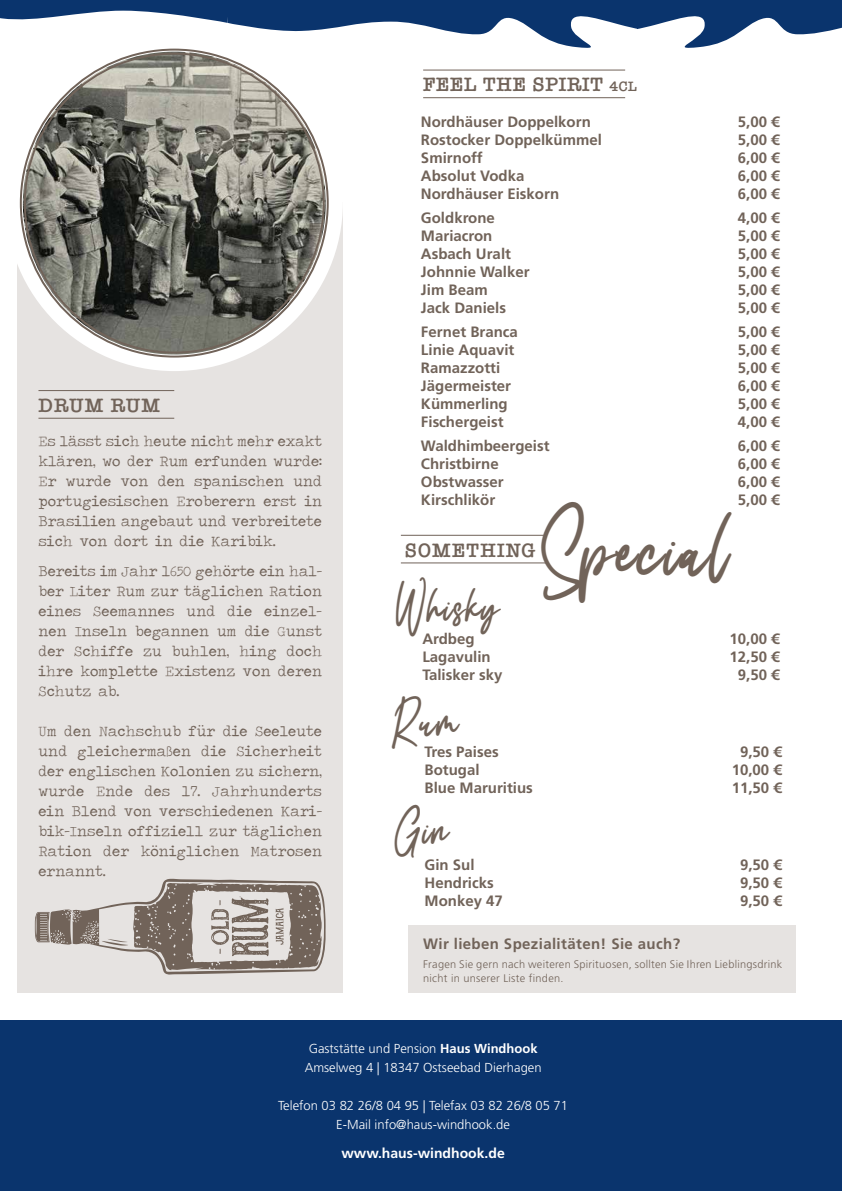
<style>
.page{position:relative;width:842px;height:1191px;background:#fff}
.page>*{position:absolute;margin:0;border:0;box-sizing:border-box;transform-origin:0 0}
.t1{font:43.9px "Carolina Signature";letter-spacing:.05em;color:#716359}
.t2{font:24px "Carolina Signature";letter-spacing:.05em;color:#716359}
.t3{font:600 20px "American Typewriter";letter-spacing:.03em;color:#716359}
.t4{font:600 20px "American Typewriter";letter-spacing:.05em;color:#716359}
.t5{font:15px/20px "Traveling Typewriter";letter-spacing:.01em;color:#716359;text-align:justify}
.t6{font:700 15px "Frutiger LT Std";color:#716359}
.t7{font:700 15px "Frutiger LT Std";letter-spacing:.025em;color:#716359}
.t8{font:700 14px "Frutiger LT Std";color:#fff}
.t9{font:300 13px/19px "Frutiger LT Std";color:#fff;text-align:center}
.t10{font:300 11px/13.2px "Frutiger LT Std";letter-spacing:.025em;color:#716359}
.s1{font-size:14px}
.s2{font-weight:700}
</style>
<div class="page">
<div style="left:18px;top:202px;width:325px;height:790px;background:#e6e3e1"></div>
<svg style="left:35px;top:878px;width:291px;height:96px"></svg>
<div style="left:0;top:1020px;width:842px;height:171px;background:#0a346d"></div>
<hr style="left:841px;top:0;width:1px;height:132px;background:#0a346d">
<svg style="left:841px;top:80px;width:1px;height:52px"></svg>
<svg style="left:0;top:0;width:842px;height:51px"></svg>
<hr style="left:423px;top:97px;width:202px;height:1px;background:#716359">
<hr style="left:423px;top:70px;width:202px;height:1px;background:#716359">
<svg style="left:6px;top:34px;width:337px;height:337px"></svg>
<img style="left:23px;top:52px;width:303px;height:302px;border-radius:151px">
<hr style="left:38px;top:418px;width:136px;height:1px;background:#716359">
<hr style="left:38px;top:390px;width:136px;height:1px;background:#716359">
<hr style="left:401px;top:562px;width:146px;height:1px;background:#716359">
<hr style="left:401px;top:535px;width:143px;height:1px;background:#716359">
<div style="left:408px;top:924px;width:388px;height:68px;background:#e6e3e1"></div>
<h3 class="t4" style="left:38px;top:390px;width:123px">DRUM RUM</h3>
<p class="t5" style="left:38px;top:431px;width:285px">Es lässt sich heute nicht mehr exakt klären, wo der Rum erfunden wurde:<br>Er wurde von den spanischen und portugiesischen Eroberern erst in Brasilien angebaut und verbreitete sich von dort in die Karibik.</p>
<p class="t5" style="left:38px;top:561px;width:285px">Bereits im Jahr 1650 gehörte ein hal&shy;ber Liter Rum zur täglichen Ration eines Seemannes und die einzel&shy;nen Inseln begannen um die Gunst der Schiffe zu buhlen, hing doch ihre komplette Existenz von deren Schutz ab.</p>
<p class="t5" style="left:38px;top:721px;width:285px">Um den Nachschub für die Seeleute und gleichermaßen die Sicherheit der englischen Kolonien zu sichern, wurde Ende des 17. Jahrhunderts ein Blend von verschiedenen Kari&shy;bik-Inseln offiziell zur täglichen Ration der königlichen Matrosen ernannt.</p>
<h3 class="t3" style="left:423px;top:69px;width:215px">FEEL THE SPIRIT <span class="s1">4CL</span></h3>
<p class="t6" style="left:421px;top:113px;width:172px">Nordhäuser Doppelkorn</p>
<p class="t6" style="left:738px;top:113px;width:43px">5,00 €</p>
<p class="t6" style="left:421px;top:131px;width:182px">Rostocker Doppelkümmel</p>
<p class="t6" style="left:738px;top:131px;width:43px">5,00 €</p>
<p class="t6" style="left:421px;top:149px;width:63px">Smirnoff</p>
<p class="t6" style="left:738px;top:149px;width:43px">6,00 €</p>
<p class="t6" style="left:421px;top:167px;width:105px">Absolut Vodka</p>
<p class="t6" style="left:738px;top:167px;width:43px">6,00 €</p>
<p class="t6" style="left:421px;top:185px;width:140px">Nordhäuser Eiskorn</p>
<p class="t6" style="left:738px;top:185px;width:43px">6,00 €</p>
<p class="t6" style="left:421px;top:209px;width:75px">Goldkrone</p>
<p class="t6" style="left:738px;top:209px;width:43px">4,00 €</p>
<p class="t6" style="left:421px;top:227px;width:73px">Mariacron</p>
<p class="t6" style="left:738px;top:227px;width:43px">5,00 €</p>
<p class="t6" style="left:421px;top:245px;width:92px">Asbach Uralt</p>
<p class="t6" style="left:738px;top:245px;width:43px">5,00 €</p>
<p class="t6" style="left:421px;top:263px;width:110px">Johnnie Walker</p>
<p class="t6" style="left:738px;top:263px;width:43px">5,00 €</p>
<p class="t6" style="left:421px;top:281px;width:68px">Jim Beam</p>
<p class="t6" style="left:738px;top:281px;width:43px">5,00 €</p>
<p class="t6" style="left:421px;top:299px;width:87px">Jack Daniels</p>
<p class="t6" style="left:738px;top:299px;width:43px">5,00 €</p>
<p class="t6" style="left:421px;top:323px;width:98px">Fernet Branca</p>
<p class="t6" style="left:738px;top:323px;width:43px">5,00 €</p>
<p class="t6" style="left:421px;top:341px;width:95px">Linie Aquavit</p>
<p class="t6" style="left:738px;top:341px;width:43px">5,00 €</p>
<p class="t6" style="left:421px;top:359px;width:81px">Ramazzotti</p>
<p class="t6" style="left:738px;top:359px;width:43px">5,00 €</p>
<p class="t6" style="left:421px;top:377px;width:92px">Jägermeister</p>
<p class="t6" style="left:738px;top:377px;width:43px">6,00 €</p>
<p class="t6" style="left:421px;top:395px;width:88px">Kümmerling</p>
<p class="t6" style="left:738px;top:395px;width:43px">5,00 €</p>
<p class="t6" style="left:421px;top:413px;width:84px">Fischergeist</p>
<p class="t6" style="left:738px;top:413px;width:43px">4,00 €</p>
<p class="t6" style="left:421px;top:437px;width:130px">Waldhimbeergeist</p>
<p class="t6" style="left:738px;top:437px;width:43px">6,00 €</p>
<p class="t6" style="left:421px;top:455px;width:79px">Christbirne</p>
<p class="t6" style="left:738px;top:455px;width:43px">6,00 €</p>
<p class="t6" style="left:421px;top:473px;width:84px">Obstwasser</p>
<p class="t6" style="left:738px;top:473px;width:43px">6,00 €</p>
<p class="t6" style="left:421px;top:491px;width:76px">Kirschlikör</p>
<p class="t6" style="left:738px;top:491px;width:43px">5,00 €</p>
<h1 class="t1" style="left:543px;top:533px;width:187px">Special</h1>
<h3 class="t4" style="left:405px;top:534px;width:132px">SOMETHING</h3>
<h2 class="t2" style="left:397px;top:598px;width:104px">Whisky</h2>
<p class="t6" style="left:422px;top:630px;width:54px">Ardbeg</p>
<p class="t6" style="left:729px;top:630px;width:52px">10,00 €</p>
<p class="t6" style="left:422px;top:648px;width:70px">Lagavulin</p>
<p class="t6" style="left:729px;top:648px;width:52px">12,50 €</p>
<p class="t6" style="left:422px;top:666px;width:82px">Talisker sky</p>
<p class="t6" style="left:738px;top:666px;width:43px">9,50 €</p>
<h2 class="t2" style="left:397px;top:712px;width:64px">Rum</h2>
<p class="t6" style="left:425px;top:743px;width:76px">Tres Paises</p>
<p class="t6" style="left:740px;top:743px;width:43px">9,50 €</p>
<p class="t6" style="left:425px;top:761px;width:57px">Botugal</p>
<p class="t6" style="left:732px;top:761px;width:52px">10,00 €</p>
<p class="t6" style="left:425px;top:779px;width:110px">Blue Maruritius</p>
<p class="t6" style="left:732px;top:779px;width:52px">11,50 €</p>
<h2 class="t2" style="left:397px;top:820px;width:54px">Gin</h2>
<p class="t6" style="left:425px;top:855px;width:52px">Gin Sul</p>
<p class="t6" style="left:740px;top:855px;width:43px">9,50 €</p>
<p class="t6" style="left:425px;top:873px;width:71px">Hendricks</p>
<p class="t6" style="left:740px;top:873px;width:43px">9,50 €</p>
<p class="t6" style="left:425px;top:891px;width:80px">Monkey 47</p>
<p class="t6" style="left:740px;top:891px;width:43px">9,50 €</p>
<p class="t7" style="left:423px;top:935px;width:259px">Wir lieben Spezialitäten! Sie auch?</p>
<p class="t10" style="left:423px;top:958px;width:361px">Fragen Sie gern nach weiteren Spirituosen, sollten Sie Ihren Lieblingsdrink nicht in unserer Liste finden.</p>
<p class="t9" style="left:305px;top:1039px;width:238px">Gaststätte und Pension <span class="s2">Haus Windhook<br></span>Amselweg 4 | 18347 Ostseebad Dierhagen</p>
<p class="t9" style="left:278px;top:1096px;width:291px">Telefon 03 82 26/8 04 95 | Telefax 03 82 26/8 05 71<br>E-Mail info@haus-windhook.de</p>
<p class="t8" style="left:341px;top:1145px;width:165px">www.haus-windhook.de</p>
</div>
